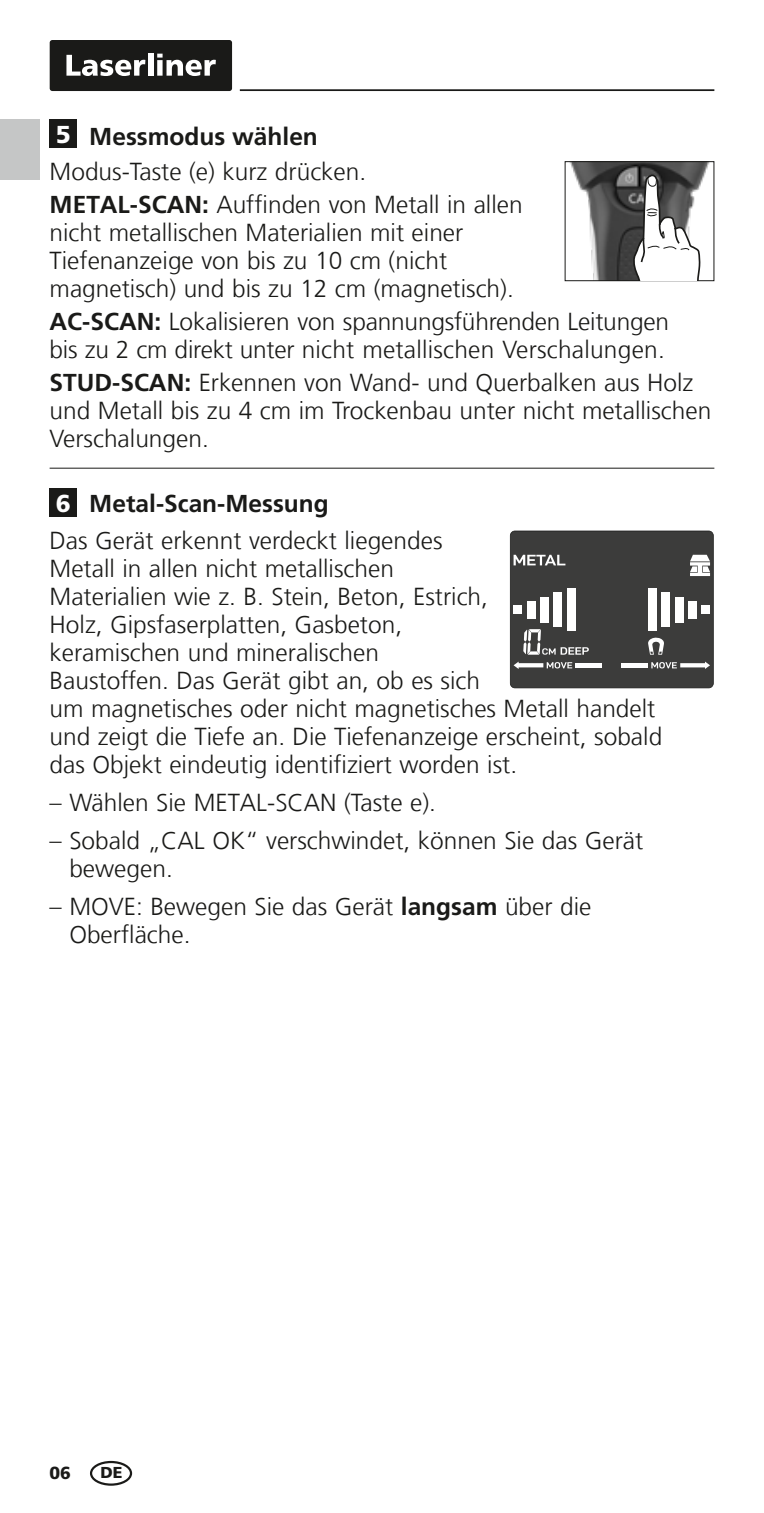
<style>
.page{position:relative;width:764px;height:1513px;background:#fff}
.page>*{position:absolute;margin:0;border:0;box-sizing:border-box;transform-origin:0 0}
.t1{font:300 24.5px/28px "Frutiger LT Com";color:#1a1a18}
.t2{font:700 24.5px "Frutiger LT Com";color:#1a1a18}
.t3{font:900 17.5px "Frutiger LT Com";color:#1a1a18}
.t4{font:900 15.75px "Frutiger LT Com";color:#1a1a18}
.s1{font-weight:900;color:#fff}
.s2{font-weight:700}
</style>
<div class="page">
<hr style="left:240px;top:89px;width:474px;height:2px;background:#1a1a18">
<div style="left:50px;top:40px;width:182px;height:51px;background:#1a1a18;border-radius:3px"></div>
<svg style="left:66px;top:55px;width:79px;height:21px"></svg>
<div style="left:148px;top:53px;width:5px;height:23px;background:#fff"></div>
<svg style="left:157px;top:54px;width:59px;height:22px"></svg>
<div style="left:90px;top:1461px;width:42px;height:25px;border:2px solid #1a1a18;border-radius:50%"></div>
<div style="left:50px;top:488px;width:27px;height:29px;background:#1a1a18"></div>
<div style="left:50px;top:119px;width:27px;height:29px;background:#1a1a18"></div>
<hr style="left:50px;top:468px;width:664px;height:1px;background:#1a1a18">
<img style="left:570px;top:163px;width:140px;height:116px">
<div style="left:565px;top:161px;width:149px;height:120px;border:1px solid #1a1a18"></div>
<svg style="left:633px;top:175px;width:67px;height:105px"></svg>
<svg style="left:510px;top:531px;width:204px;height:157px;background:#535352"></svg>
<div style="left:0;top:119px;width:40px;height:61px;background:#c5c6c6"></div>
<p class="t2" style="left:56px;top:122px;width:264px"><span class="s1">5</span> Messmodus wählen</p>
<p class="t1" style="left:50px;top:155px;width:475px;line-height:32.9px">Modus-Taste (e) kurz drücken.<br><span class="s2">METAL-SCAN:</span> Auffinden von Metall in allen</p>
<p class="t1" style="left:50px;top:218px;width:466px">nicht metallischen Materialien mit einer<br>Tiefenanzeige von bis zu 10 cm (nicht magnetisch) und bis zu 12 cm (magnetisch).</p>
<p class="t1" style="left:50px;top:307px;width:621px"><span class="s2">AC-SCAN:</span> Lokalisieren von spannungsführenden Leitungen bis zu 2 cm direkt unter nicht metallischen Verschalungen.</p>
<p class="t1" style="left:50px;top:368px;width:663px"><span class="s2">STUD-SCAN:</span> Erkennen von Wand- und Querbalken aus Holz und Metall bis zu 4 cm im Trockenbau unter nicht metallischen<br>Verschalungen.</p>
<p class="t1" style="left:50px;top:485px;width:394px;line-height:37.1px"><span class="s1">6</span> <span class="s2">Metal-Scan-Messung<br></span>Das Gerät erkennt verdeckt liegendes</p>
<p class="t1" style="left:50px;top:555px;width:614px">Metall in allen nicht metallischen<br>Materialien wie z. B. Stein, Beton, Estrich,<br>Holz, Gipsfaserplatten, Gasbeton,<br>keramischen und mineralischen<br>Baustoffen. Das Gerät gibt an, ob es sich<br>um magnetisches oder nicht magnetisches Metall handelt und zeigt die Tiefe an. Die Tiefenanzeige erscheint, sobald das Objekt eindeutig identifiziert worden ist.</p>
<p class="t1" style="left:50px;top:789px;width:388px">– Wählen Sie METAL-SCAN (Taste e).</p>
<p class="t1" style="left:69px;top:827px;width:575px;text-indent:-20px">– Sobald „CAL OK“ verschwindet, können Sie das Gerät bewegen.</p>
<p class="t1" style="left:69px;top:893px;width:524px;text-indent:-20px">– MOVE: Bewegen Sie das Gerät <span class="s2">langsam</span> über die<br>Oberfläche.</p>
<p class="t3" style="left:50px;top:1462px;width:23px">06</p>
<p class="t4" style="left:101px;top:1463px;width:24px">DE</p>
</div>
